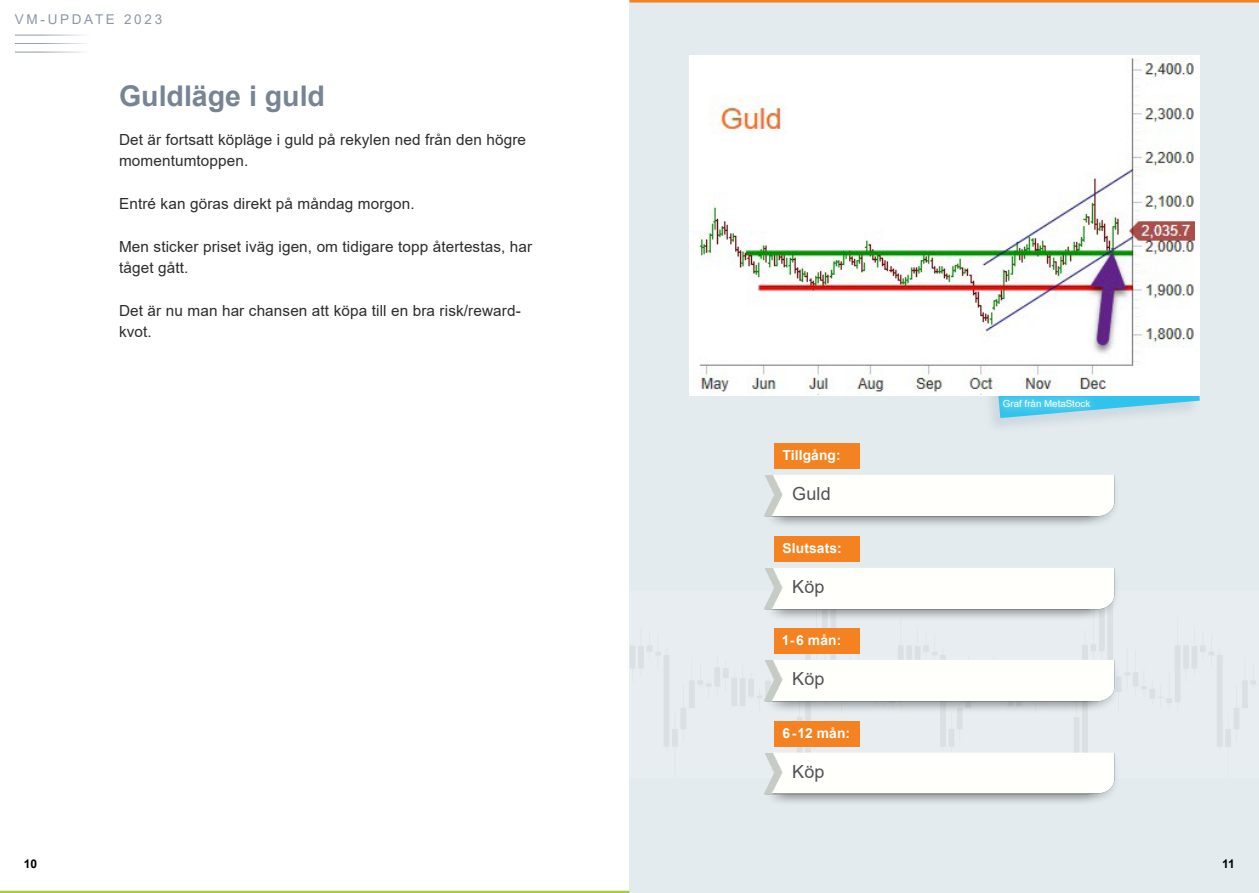
<style>
.page{position:relative;width:1259px;height:893px;background:#fff}
.page>*{position:absolute;margin:0;border:0;box-sizing:border-box;transform-origin:0 0}
.RUBBE_2020{font:700 28.5px "Arial";color:#778494}
.TABELLTEXT_2020{font:18px "Arial";letter-spacing:.01em;color:#515256}
.BRÖD_2020{font:15.3px/21.3px "Arial";letter-spacing:.01em;color:#2e2b2c}
.t1{font:700 13.8px "Arial";letter-spacing:.01em;color:#fff}
.t2{font:13.5px "Arial";letter-spacing:.2em;color:#8d97a7}
.t3{font:700 12px "Arial";color:#000002}
.t4{font:9.75px "Arial";color:#fff}
</style>
<div class="page">
<div style="left:629px;top:0;width:630px;height:893px;background:#e4ebee"></div>
<img style="left:630px;top:628px;width:626px;height:118px">
<div style="left:977px;top:306px;width:223px;height:128px;background:#89a2b7;opacity:.25"></div>
<svg style="left:992px;top:395px;width:207px;height:23px"></svg>
<div style="left:994px;top:391px;width:104px;height:25px;background:#fff;opacity:.75"></div>
<div style="left:774px;top:721px;width:85px;height:25px;background:#f58220"></div>
<div style="left:774px;top:628px;width:85px;height:26px;background:#f58220"></div>
<div style="left:774px;top:536px;width:85px;height:25px;background:#f58220"></div>
<div style="left:774px;top:443px;width:85px;height:26px;background:#f58220"></div>
<hr style="left:15px;top:35px;width:115px;height:1px;background:#8d97a7">
<hr style="left:15px;top:43px;width:115px;height:1px;background:#8d97a7">
<hr style="left:15px;top:52px;width:115px;height:1px;background:#8d97a7">
<img style="left:747px;top:641px;width:8px;height:80px">
<hr style="left:629px;top:0;width:630px;height:3px;background:#f58220">
<hr style="left:0;top:891px;width:629px;height:2px;background:#a6ce39">
<img style="left:755px;top:733px;width:371px;height:70px">
<img style="left:755px;top:641px;width:371px;height:80px">
<img style="left:764px;top:548px;width:352px;height:80px">
<img style="left:764px;top:456px;width:352px;height:69px">
<img style="left:689px;top:56px;width:505px;height:338px">
<p class="t2" style="left:15px;top:10px;width:149px">VM-UPDATE 2023</p>
<p class="RUBBE_2020" style="left:119px;top:76px;width:207px">Guldläge i guld</p>
<p class="BRÖD_2020" style="left:119px;top:129px;width:408px">Det är fortsatt köpläge i guld på rekylen ned från den högre momentumtoppen.</p>
<p class="BRÖD_2020" style="left:119px;top:193px;width:297px">Entré kan göras direkt på måndag morgon.</p>
<p class="BRÖD_2020" style="left:119px;top:235px;width:415px">Men sticker priset iväg igen, om tidigare topp återtestas, har tåget gått.</p>
<p class="BRÖD_2020" style="left:119px;top:299px;width:403px">Det är nu man har chansen att köpa till en bra risk/reward&shy;kvot.</p>
<p class="t1" style="left:782px;top:445px;width:60px">Tillgång:</p>
<p class="TABELLTEXT_2020" style="left:792px;top:482px;width:40px">Guld</p>
<p class="t1" style="left:782px;top:538px;width:61px">Slutsats:</p>
<p class="TABELLTEXT_2020" style="left:792px;top:574px;width:34px">Köp</p>
<p class="t1" style="left:782px;top:631px;width:61px">1-6 mån:</p>
<p class="TABELLTEXT_2020" style="left:792px;top:667px;width:34px">Köp</p>
<p class="t1" style="left:782px;top:723px;width:69px">6-12 mån:</p>
<p class="TABELLTEXT_2020" style="left:792px;top:759px;width:34px">Köp</p>
<p class="t4" style="left:1003px;top:397px;width:89px">Graf från MetaStock</p>
<p class="t3" style="left:24px;top:856px;width:15px">10</p>
<p class="t3" style="left:1222px;top:856px;width:14px">11</p>
</div>
